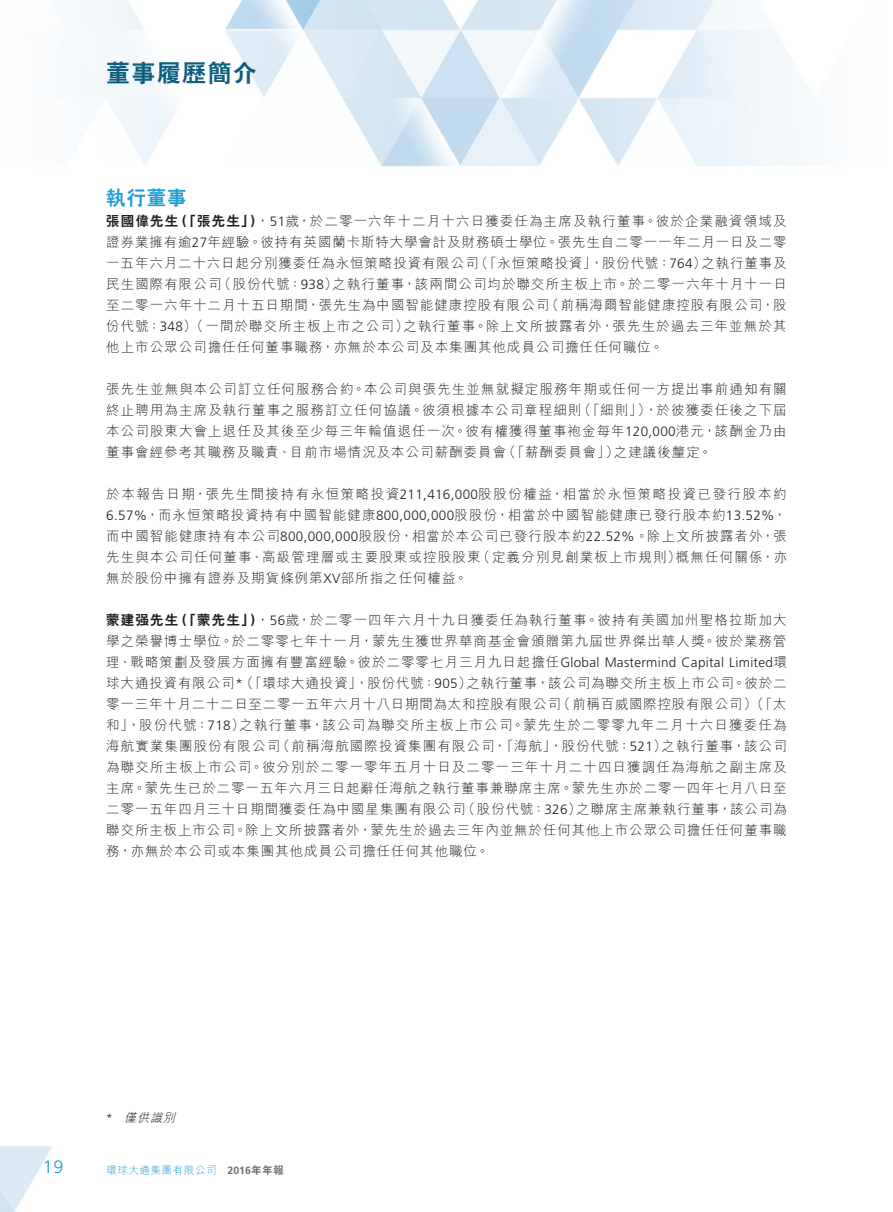
<style>
.page{position:relative;width:893px;height:1212px;background:#fff}
.page>*{position:absolute;margin:0;border:0;box-sizing:border-box;transform-origin:0 0}
.t1{font:800 24px "C Hei 2 HK";letter-spacing:.055em;color:#0c5e7e}
.Heading_1{font:800 19.5px "C Hei 2 HK";color:#229ed0}
.t2{font:300 18px "Frutiger LT Std";color:#229ed0}
.Body_Text{font:300 13.5px/21px "M Hei HK";letter-spacing:.075em;color:#231f20;text-align:justify}
.t3{font:italic 300 12px "M Hei HK";color:#231f20}
.t4{font:300 10.5px "M Hei HK";letter-spacing:.06em;color:#229ed0}
.s1{font-family:"C Hei 2 HK";font-weight:800}
.s2{font-family:"Frutiger LT Std"}
.s3{font-family:"Frutiger LT Std";font-style:normal}
.s4{font-family:"Frutiger LT Std";font-weight:700;color:#6c6d70}
.s5{font-family:"C Hei 2 HK";font-weight:800;color:#6c6d70}
</style>
<div class="page">
<img style="left:0;top:0;width:815px;height:1212px">
<p class="t1" style="left:106px;top:61px;width:152px">董事履歷簡介</p>
<p class="Heading_1" style="left:106px;top:187px;width:82px">執行董事</p>
<p class="Body_Text" style="left:106px;top:210px;width:682px"><span class="s1">張國偉先生（「張先生」）</span>，<span class="s2">51</span>歲，於二零一六年十二月十六日獲委任為主席及執行董事。彼於企業融資領域及證券業擁有逾<span class="s2">27</span>年經驗。彼持有英國蘭卡斯特大學會計及財務碩士學位。張先生自二零一一年二月一日及二零一五年六月二十六日起分別獲委任為永恒策略投資有限公司（「永恒策略投資」，股份代號：<span class="s2">764</span>）之執行董事及民生國際有限公司（股份代號：<span class="s2">938</span>）之執行董事，該兩間公司均於聯交所主板上市。於二零一六年十月十一日至二零一六年十二月十五日期間，張先生為中國智能健康控股有限公司（前稱海爾智能健康控股有限公司，股份代號：<span class="s2">348</span>）（一間於聯交所主板上市之公司）之執行董事。除上文所披露者外，張先生於過去三年並無於其他上市公眾公司擔任任何董事職務，亦無於本公司及本集團其他成員公司擔任任何職位。</p>
<p class="Body_Text" style="left:106px;top:378px;width:682px">張先生並無與本公司訂立任何服務合約。本公司與張先生並無就擬定服務年期或任何一方提出事前通知有關終止聘用為主席及執行董事之服務訂立任何協議。彼須根據本公司章程細則（「細則」），於彼獲委任後之下屆本公司股東大會上退任及其後至少每三年輪值退任一次。彼有權獲得董事袍金每年<span class="s2">120,000</span>港元，該酬金乃由董事會經參考其職務及職責、目前市場情況及本公司薪酬委員會（「薪酬委員會」）之建議後釐定。</p>
<p class="Body_Text" style="left:106px;top:483px;width:682px">於本報告日期，張先生間接持有永恒策略投資<span class="s2">211,416,000</span>股股份權益，相當於永恒策略投資已發行股本約<span class="s2">6.57%</span>，而永恒策略投資持有中國智能健康<span class="s2">800,000,000</span>股股份，相當於中國智能健康已發行股本約<span class="s2">13.52%</span>，而中國智能健康持有本公司<span class="s2">800,000,000</span>股股份，相當於本公司已發行股本約<span class="s2">22.52%</span>。除上文所披露者外，張先生與本公司任何董事、高級管理層或主要股東或控股股東（定義分別見創業板上市規則）概無任何關係，亦無於股份中擁有證券及期貨條例第<span class="s2">XV</span>部所指之任何權益。</p>
<p class="Body_Text" style="left:106px;top:609px;width:682px"><span class="s1">蒙建强先生（「蒙先生」）</span>，<span class="s2">56</span>歲，於二零一四年六月十九日獲委任為執行董事。彼持有美國加州聖格拉斯加大學之榮譽博士學位。於二零零七年十一月，蒙先生獲世界華商基金會頒贈第九屆世界傑出華人獎。彼於業務管理、戰略策劃及發展方面擁有豐富經驗。彼於二零零七月三月九日起擔任<span class="s2">Global Mastermind Capital Limited</span>環球大通投資有限公司<span class="s2">*</span>（「環球大通投資」，股份代號：<span class="s2">905</span>）之執行董事，該公司為聯交所主板上市公司。彼於二零一三年十月二十二日至二零一五年六月十八日期間為太和控股有限公司（前稱百威國際控股有限公司）（「太和」，股份代號：<span class="s2">718</span>）之執行董事，該公司為聯交所主板上市公司。蒙先生於二零零九年二月十六日獲委任為海航實業集團股份有限公司（前稱海航國際投資集團有限公司，「海航」，股份代號：<span class="s2">521</span>）之執行董事，該公司為聯交所主板上市公司。彼分別於二零一零年五月十日及二零一三年十月二十四日獲調任為海航之副主席及主席。蒙先生已於二零一五年六月三日起辭任海航之執行董事兼聯席主席。蒙先生亦於二零一四年七月八日至二零一五年四月三十日期間獲委任為中國星集團有限公司（股份代號：<span class="s2">326</span>）之聯席主席兼執行董事，該公司為聯交所主板上市公司。除上文所披露者外，蒙先生於過去三年內並無於任何其他上市公眾公司擔任任何董事職務，亦無於本公司或本集團其他成員公司擔任任何其他職位。</p>
<p class="t3" style="left:106px;top:1111px;width:73px"><span class="s3">*</span> 僅供識別</p>
<p class="t2" style="left:43px;top:1156px;width:22px">19</p>
<p class="t4" style="left:106px;top:1164px;width:179px">環球大通集團有限公司 <span class="s4">2016</span><span class="s5">年年報</span></p>
</div>
